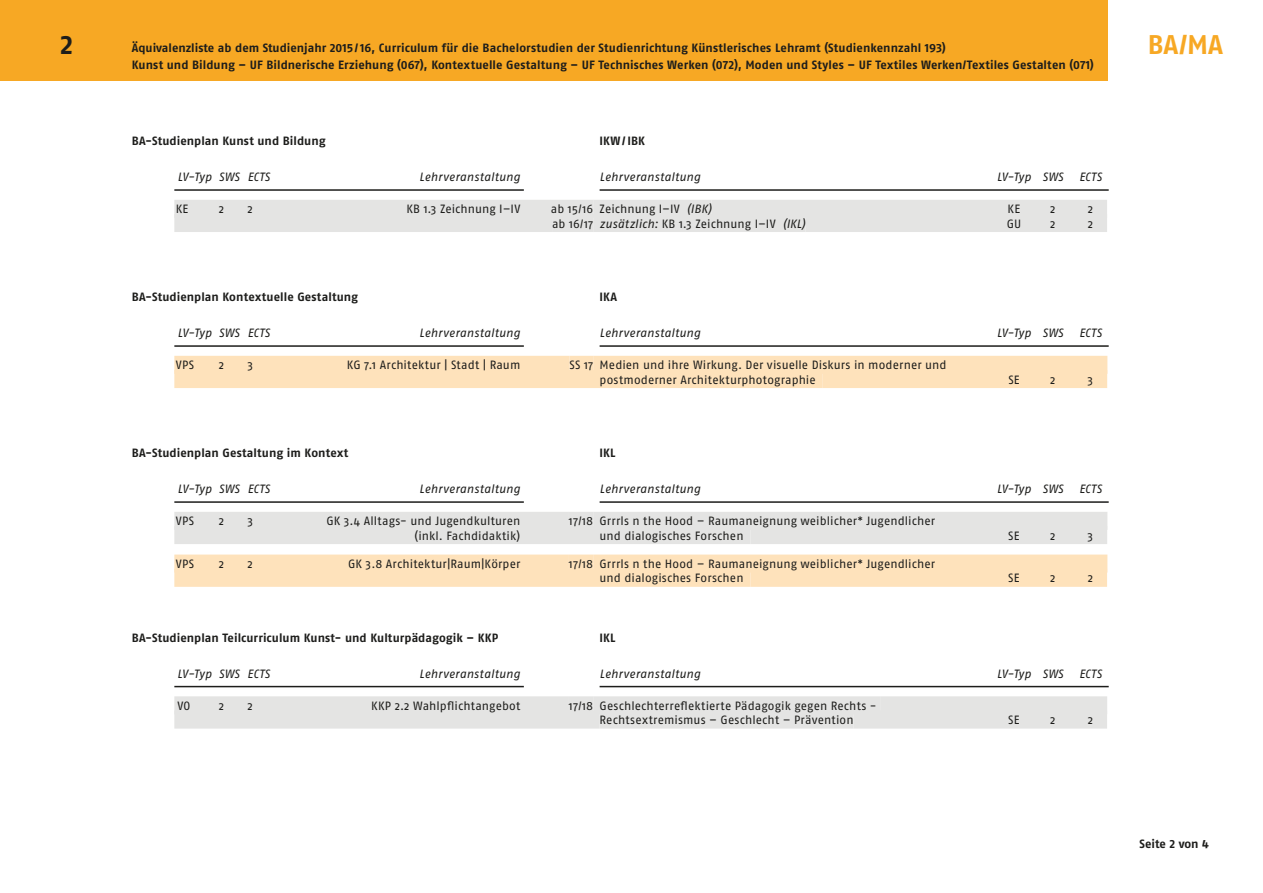
<style>
.page{position:relative;width:1263px;height:893px;background:#fff}
.page>*{position:absolute;margin:0;border:0;box-sizing:border-box;transform-origin:0 0}
.t1{font:27px "Fago No Bold Lf";color:#f7a824}
.t2{font:27px "Fago No Bold Lf";color:#1d1d1b}
.t3{font:12px/14.2px "Fago No";letter-spacing:.005em;color:#1d1d1b}
.t4{font:12px "Fago No Bold Lf";letter-spacing:.005em;color:#1d1d1b}
.t5{font:italic 12px "Fago No";letter-spacing:.015em;color:#1d1d1b}
.t6{font:700 12px "Fago No";letter-spacing:.005em;color:#1d1d1b}
.s1{font-style:italic}
</style>
<div class="page">
<div style="left:0;top:0;width:1108px;height:81px;background:#f7a824"></div>
<div style="left:174px;top:200px;width:377px;height:18px;background:#e4e4e3"></div>
<div style="left:551px;top:200px;width:42px;height:18px;background:#e4e4e3"></div>
<div style="left:593px;top:200px;width:119px;height:18px;background:#e4e4e3"></div>
<div style="left:712px;top:200px;width:395px;height:18px;background:#e4e4e3"></div>
<div style="left:174px;top:214px;width:378px;height:18px;background:#e4e4e3"></div>
<div style="left:552px;top:214px;width:41px;height:18px;background:#e4e4e3"></div>
<div style="left:593px;top:214px;width:212px;height:18px;background:#e4e4e3"></div>
<div style="left:805px;top:214px;width:302px;height:18px;background:#e4e4e3"></div>
<div style="left:174px;top:356px;width:396px;height:18px;background:#fee2bb"></div>
<div style="left:570px;top:356px;width:23px;height:18px;background:#fee2bb"></div>
<div style="left:593px;top:356px;width:514px;height:18px;background:#fee2bb"></div>
<div style="left:174px;top:370px;width:649px;height:18px;background:#fee2bb"></div>
<div style="left:823px;top:370px;width:284px;height:18px;background:#fee2bb"></div>
<div style="left:174px;top:512px;width:395px;height:18px;background:#e4e4e3"></div>
<div style="left:569px;top:512px;width:24px;height:18px;background:#e4e4e3"></div>
<div style="left:593px;top:512px;width:514px;height:18px;background:#e4e4e3"></div>
<div style="left:174px;top:526px;width:576px;height:18px;background:#e4e4e3"></div>
<div style="left:750px;top:526px;width:357px;height:18px;background:#e4e4e3"></div>
<div style="left:174px;top:555px;width:395px;height:18px;background:#fee2bb"></div>
<div style="left:569px;top:555px;width:24px;height:18px;background:#fee2bb"></div>
<div style="left:593px;top:555px;width:514px;height:18px;background:#fee2bb"></div>
<div style="left:174px;top:569px;width:576px;height:18px;background:#fee2bb"></div>
<div style="left:750px;top:569px;width:357px;height:18px;background:#fee2bb"></div>
<div style="left:174px;top:696px;width:395px;height:18px;background:#e4e4e3"></div>
<div style="left:569px;top:696px;width:24px;height:18px;background:#e4e4e3"></div>
<div style="left:593px;top:696px;width:287px;height:18px;background:#e4e4e3"></div>
<div style="left:880px;top:696px;width:227px;height:18px;background:#e4e4e3"></div>
<div style="left:174px;top:711px;width:426px;height:18px;background:#e4e4e3"></div>
<div style="left:600px;top:711px;width:254px;height:18px;background:#e4e4e3"></div>
<div style="left:853px;top:711px;width:254px;height:18px;background:#e4e4e3"></div>
<hr style="left:174px;top:189px;width:350px;height:2px;background:#1d1d1b">
<hr style="left:600px;top:189px;width:509px;height:2px;background:#1d1d1b">
<hr style="left:174px;top:345px;width:350px;height:2px;background:#1d1d1b">
<hr style="left:600px;top:345px;width:509px;height:2px;background:#1d1d1b">
<hr style="left:174px;top:501px;width:350px;height:2px;background:#1d1d1b">
<hr style="left:600px;top:501px;width:509px;height:2px;background:#1d1d1b">
<hr style="left:174px;top:686px;width:350px;height:1px;background:#1d1d1b">
<hr style="left:600px;top:686px;width:509px;height:1px;background:#1d1d1b">
<h1 class="t2" style="left:60px;top:29px;width:14px">2</h1>
<p class="t4" style="left:132px;top:41px;width:815px">Äquivalenzliste ab dem Studienjahr 2015/16, Curriculum für die Bachelorstudien der Studienrichtung Künstlerisches Lehramt (Studienkennzahl 193)</p>
<h1 class="t1" style="left:1148px;top:29px;width:77px">BA/MA</h1>
<p class="t4" style="left:132px;top:57px;width:963px">Kunst und Bildung – UF Bildnerische Erziehung (067), Kontextuelle Gestaltung – UF Technisches Werken (072), Moden und Styles – UF Textiles Werken/Textiles Gestalten (071)</p>
<p class="t6" style="left:132px;top:134px;width:195px">BA-Studienplan Kunst und Bildung</p>
<p class="t6" style="left:600px;top:134px;width:47px">IKW/IBK</p>
<p class="t5" style="left:177px;top:170px;width:94px">LV-Typ SWS ECTS</p>
<p class="t5" style="left:419px;top:170px;width:103px">Lehrveranstaltung</p>
<p class="t5" style="left:600px;top:170px;width:103px">Lehrveranstaltung</p>
<p class="t5" style="left:997px;top:170px;width:68px">LV-Typ SWS</p>
<p class="t5" style="left:1079px;top:170px;width:24px">ECTS</p>
<p class="t3" style="left:176px;top:202px;width:14px">KE</p>
<p class="t3" style="left:219px;top:202px;width:7px">2</p>
<p class="t3" style="left:247px;top:202px;width:7px">2</p>
<p class="t3" style="left:406px;top:202px;width:115px">KB 1.3 Zeichnung I–IV</p>
<p class="t3" style="left:551px;top:202px;width:162px">ab 15/16 Zeichnung I–IV <span class="s1">(IBK)</span></p>
<p class="t3" style="left:1008px;top:202px;width:14px">KE</p>
<p class="t3" style="left:1050px;top:202px;width:7px">2</p>
<p class="t3" style="left:1088px;top:202px;width:7px">2</p>
<p class="t3" style="left:552px;top:216px;width:255px">ab 16/17 <span class="s1">zusätzlich:</span> KB 1.3 Zeichnung I–IV <span class="s1">(IKL)</span></p>
<p class="t3" style="left:1007px;top:216px;width:16px">GU</p>
<p class="t3" style="left:1050px;top:216px;width:7px">2</p>
<p class="t3" style="left:1088px;top:216px;width:7px">2</p>
<p class="t6" style="left:132px;top:290px;width:228px">BA-Studienplan Kontextuelle Gestaltung</p>
<p class="t6" style="left:600px;top:290px;width:19px">IKA</p>
<p class="t5" style="left:177px;top:326px;width:94px">LV-Typ SWS ECTS</p>
<p class="t5" style="left:419px;top:326px;width:103px">Lehrveranstaltung</p>
<p class="t5" style="left:600px;top:326px;width:103px">Lehrveranstaltung</p>
<p class="t5" style="left:997px;top:326px;width:68px">LV-Typ SWS</p>
<p class="t5" style="left:1079px;top:326px;width:24px">ECTS</p>
<p class="t3" style="left:176px;top:358px;width:20px">VPS</p>
<p class="t3" style="left:219px;top:358px;width:7px">2</p>
<p class="t3" style="left:247px;top:358px;width:7px">3</p>
<p class="t3" style="left:347px;top:358px;width:175px">KG 7.1 Architektur | Stadt | Raum</p>
<p class="t3" style="left:600px;top:358px;width:348px;text-indent:-30px">SS 17 Medien und ihre Wirkung. Der visuelle Diskurs in moderner und postmoderner Architekturphotographie</p>
<p class="t3" style="left:1008px;top:372px;width:13px">SE</p>
<p class="t3" style="left:1050px;top:372px;width:7px">2</p>
<p class="t3" style="left:1087px;top:372px;width:7px">3</p>
<p class="t6" style="left:132px;top:446px;width:218px">BA-Studienplan Gestaltung im Kontext</p>
<p class="t6" style="left:600px;top:446px;width:17px">IKL</p>
<p class="t5" style="left:177px;top:482px;width:94px">LV-Typ SWS ECTS</p>
<p class="t5" style="left:419px;top:482px;width:103px">Lehrveranstaltung</p>
<p class="t5" style="left:600px;top:482px;width:103px">Lehrveranstaltung</p>
<p class="t5" style="left:997px;top:482px;width:68px">LV-Typ SWS</p>
<p class="t5" style="left:1079px;top:482px;width:24px">ECTS</p>
<p class="t3" style="left:176px;top:514px;width:20px">VPS</p>
<p class="t3" style="left:219px;top:514px;width:7px">2</p>
<p class="t3" style="left:247px;top:514px;width:7px">3</p>
<p class="t3" style="left:326px;top:514px;width:195px">GK 3.4 Alltags- und Jugendkulturen</p>
<p class="t3" style="left:569px;top:514px;width:368px">17/18 Grrrls n the Hood – Raumaneignung weiblicher* Jugendlicher</p>
<p class="t3" style="left:415px;top:528px;width:107px">(inkl. Fachdidaktik)</p>
<p class="t3" style="left:600px;top:528px;width:145px">und dialogisches Forschen</p>
<p class="t3" style="left:1008px;top:528px;width:13px">SE</p>
<p class="t3" style="left:1050px;top:528px;width:7px">2</p>
<p class="t3" style="left:1087px;top:528px;width:7px">3</p>
<p class="t3" style="left:176px;top:557px;width:20px">VPS</p>
<p class="t3" style="left:219px;top:557px;width:7px">2</p>
<p class="t3" style="left:247px;top:557px;width:7px">2</p>
<p class="t3" style="left:348px;top:557px;width:174px">GK 3.8 Architektur|Raum|Körper</p>
<p class="t3" style="left:600px;top:557px;width:337px;text-indent:-31px">17/18 Grrrls n the Hood – Raumaneignung weiblicher* Jugendlicher und dialogisches Forschen</p>
<p class="t3" style="left:1008px;top:571px;width:13px">SE</p>
<p class="t3" style="left:1050px;top:571px;width:7px">2</p>
<p class="t3" style="left:1088px;top:571px;width:7px">2</p>
<p class="t6" style="left:132px;top:630px;width:368px">BA-Studienplan Teilcurriculum Kunst- und Kulturpädagogik – KKP</p>
<p class="t6" style="left:600px;top:630px;width:17px">IKL</p>
<p class="t5" style="left:177px;top:667px;width:94px">LV-Typ SWS ECTS</p>
<p class="t5" style="left:419px;top:667px;width:103px">Lehrveranstaltung</p>
<p class="t5" style="left:600px;top:667px;width:103px">Lehrveranstaltung</p>
<p class="t5" style="left:997px;top:667px;width:68px">LV-Typ SWS</p>
<p class="t5" style="left:1079px;top:667px;width:24px">ECTS</p>
<p class="t3" style="left:177px;top:698px;width:15px">VO</p>
<p class="t3" style="left:219px;top:698px;width:7px">2</p>
<p class="t3" style="left:247px;top:698px;width:7px">2</p>
<p class="t3" style="left:371px;top:698px;width:151px">KKP 2.2 Wahlpflichtangebot</p>
<p class="t3" style="left:600px;top:698px;width:279px;text-indent:-31px">17/18 Geschlechterreflektierte Pädagogik gegen Rechts -<br>Rechtsextremismus – Geschlecht – Prävention</p>
<p class="t3" style="left:1008px;top:713px;width:13px">SE</p>
<p class="t3" style="left:1050px;top:713px;width:7px">2</p>
<p class="t3" style="left:1088px;top:713px;width:7px">2</p>
<p class="t4" style="left:1139px;top:837px;width:71px">Seite 2 von 4</p>
</div>
